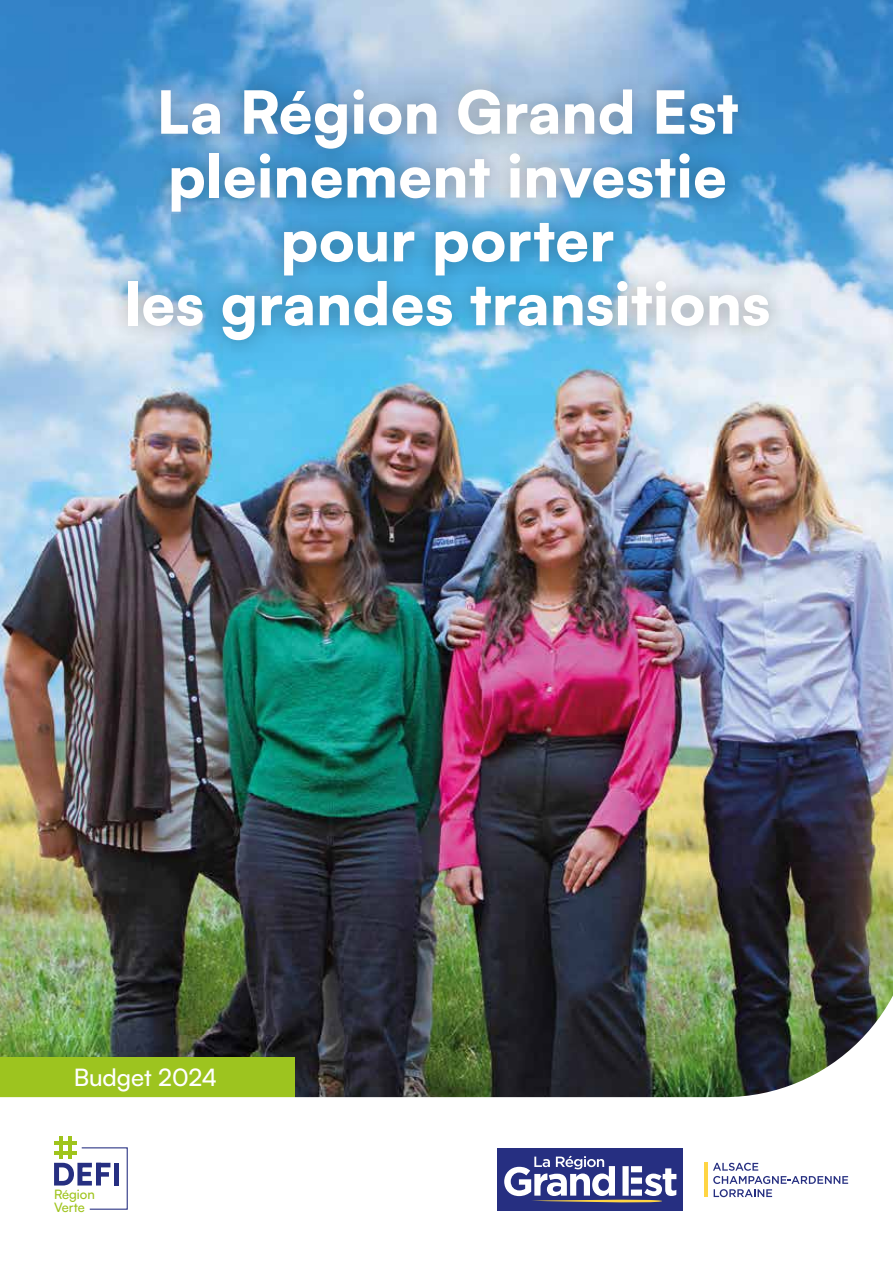
<style>
.page{position:relative;width:893px;height:1263px;background:#fff}
.page>*{position:absolute;margin:0;border:0;box-sizing:border-box;transform-origin:0 0}
.t1{font:900 58.65px/63.9px "Satoshi";letter-spacing:.01em;color:#fff;text-align:center}
.t2{font:500 24px "Satoshi";color:#fff}
.t3{font:700 13.05px/13px "Satoshi Variable";color:#9fc41d}
</style>
<div class="page">
<img style="left:0;top:0;width:893px;height:906px">
<div style="left:108px;top:70px;width:680px;height:290px;background:#000;opacity:.3"></div>
<img style="left:0;top:906px;width:893px;height:305px">
<div style="left:497px;top:1148px;width:186px;height:62px;background:#262f81"></div>
<svg style="left:504px;top:1156px;width:172px;height:47px"></svg>
<div style="left:631px;top:1166px;width:11px;height:6px;background:#fff"></div>
<div style="left:622px;top:1166px;width:7px;height:30px;background:#fff"></div>
<div style="left:631px;top:1177px;width:11px;height:7px;background:#fff"></div>
<div style="left:631px;top:1189px;width:11px;height:7px;background:#fff"></div>
<svg style="left:713px;top:1163px;width:135px;height:34px"></svg>
<hr style="left:704px;top:1163px;width:3px;height:34px;background:#ffd544">
<hr style="left:54px;top:1141px;width:23px;height:4px;background:#9fc41d">
<hr style="left:59px;top:1136px;width:3px;height:23px;background:#9fc41d">
<hr style="left:68px;top:1136px;width:4px;height:23px;background:#9fc41d">
<svg style="left:54px;top:1147px;width:74px;height:63px"></svg>
<p class="t1" style="left:125px;top:76px;width:647px">La Région Grand Est pleinement investie pour porter<br>les grandes transitions</p>
<p class="t2" style="left:74px;top:1061px;width:145px">Budget 2024</p>
<p class="t3" style="left:54px;top:1187px;width:42px">Région<br>Verte</p>
</div>
